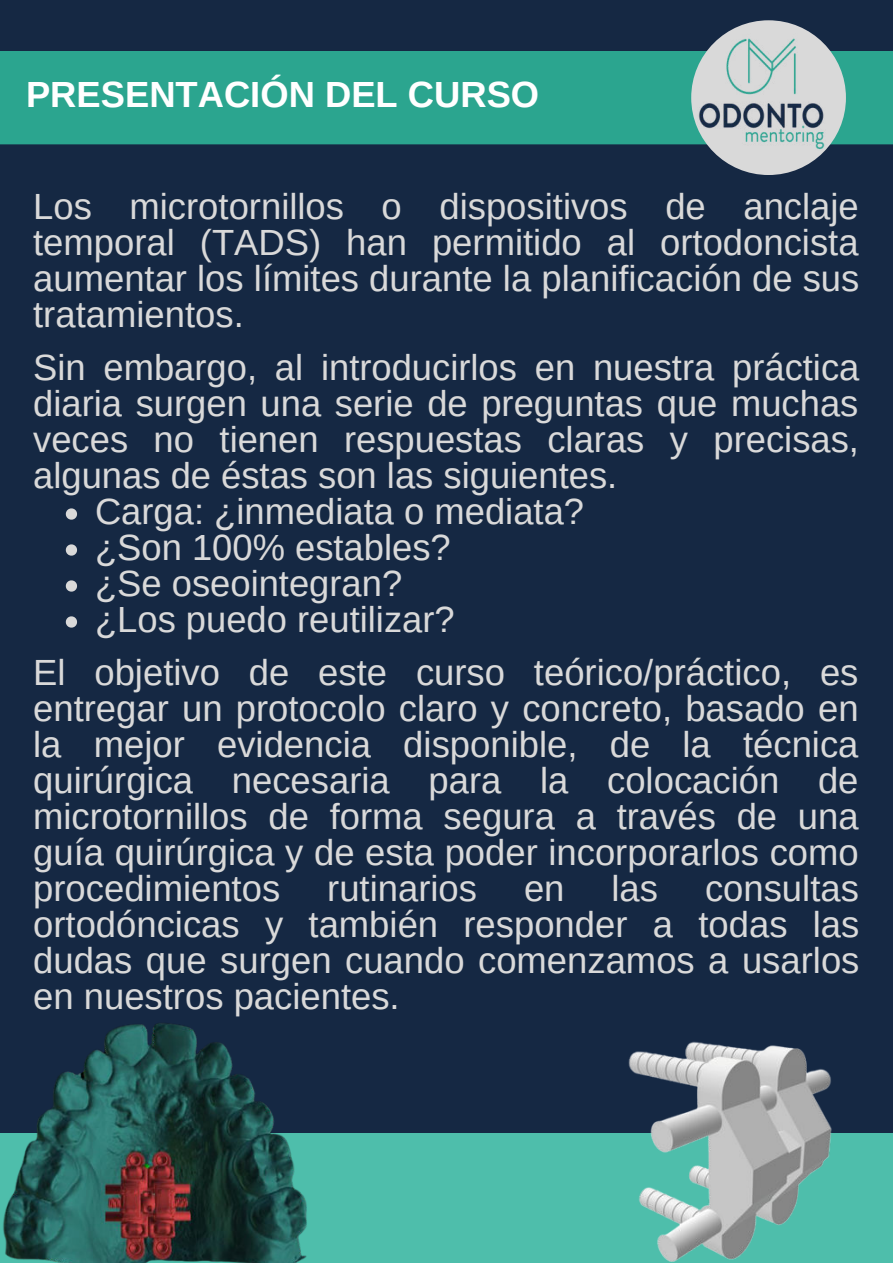
<style>
.page{position:relative;width:893px;height:1264px;background:#fff}
.page>*{position:absolute;margin:0;border:0;box-sizing:border-box;transform-origin:0 0}
.t1{font:36.45px/36px "Arimo";color:#d9d9d9;text-align:justify}
.t2{font:36.3px/36px "Arimo";color:#d9d9d9}
.t3{font:700 36.3px "Arimo";color:#fff}
</style>
<div class="page">
<div style="left:0;top:0;width:892px;height:1262px;background:#152843"></div>
<div style="left:0;top:51px;width:892px;height:93px;background:#2ba58f"></div>
<div style="left:691px;top:20px;width:154px;height:155px;background:#d9d9d9;border-radius:50%"></div>
<img style="left:691px;top:22px;width:138px;height:140px">
<div style="left:0;top:1133px;width:892px;height:129px;background:#4ebeab"></div>
<img style="left:628px;top:1041px;width:204px;height:221px">
<svg style="left:66px;top:508px;width:11px;height:11px"></svg>
<svg style="left:66px;top:544px;width:11px;height:11px"></svg>
<svg style="left:66px;top:580px;width:11px;height:11px"></svg>
<svg style="left:66px;top:616px;width:11px;height:11px"></svg>
<img style="left:3px;top:1023px;width:304px;height:239px">
<p class="t3" style="left:26px;top:69px;width:514px">PRESENTACIÓN DEL CURSO</p>
<p class="t1" style="left:33px;top:188px;width:827px">Los microtornillos o dispositivos de anclaje temporal (TADS) han permitido al ortodoncista aumentar los límites durante la planificación de sus tratamientos.</p>
<p class="t2" style="left:33px;top:350px;width:827px;text-align:justify">Sin embargo, al introducirlos en nuestra práctica diaria surgen una serie de preguntas que muchas veces no tienen respuestas claras y precisas, algunas de éstas son las siguientes.</p>
<p class="t2" style="left:95px;top:494px;width:490px">Carga: ¿inmediata o mediata? ¿Son 100% estables?<br>¿Se oseointegran?<br>¿Los puedo reutilizar?</p>
<p class="t1" style="left:33px;top:654px;width:827px">El objetivo de este curso teórico/práctico, es entregar un protocolo claro y concreto, basado en la mejor evidencia disponible, de la técnica quirúrgica necesaria para la colocación de microtornillos de forma segura a través de una guía quirúrgica y de esta poder incorporarlos como procedimientos</p>
<p class="t1" style="left:33px;top:870px;width:827px;text-indent:671px">consultas ortodóncicas y también responder a todas las dudas que surgen cuando comenzamos a usarlos en nuestros pacientes.</p>
<p class="t1" style="left:327px;top:870px;width:151px">rutinarios</p>
<p class="t1" style="left:524px;top:870px;width:42px">en</p>
<p class="t1" style="left:611px;top:870px;width:48px">las</p>
</div>
